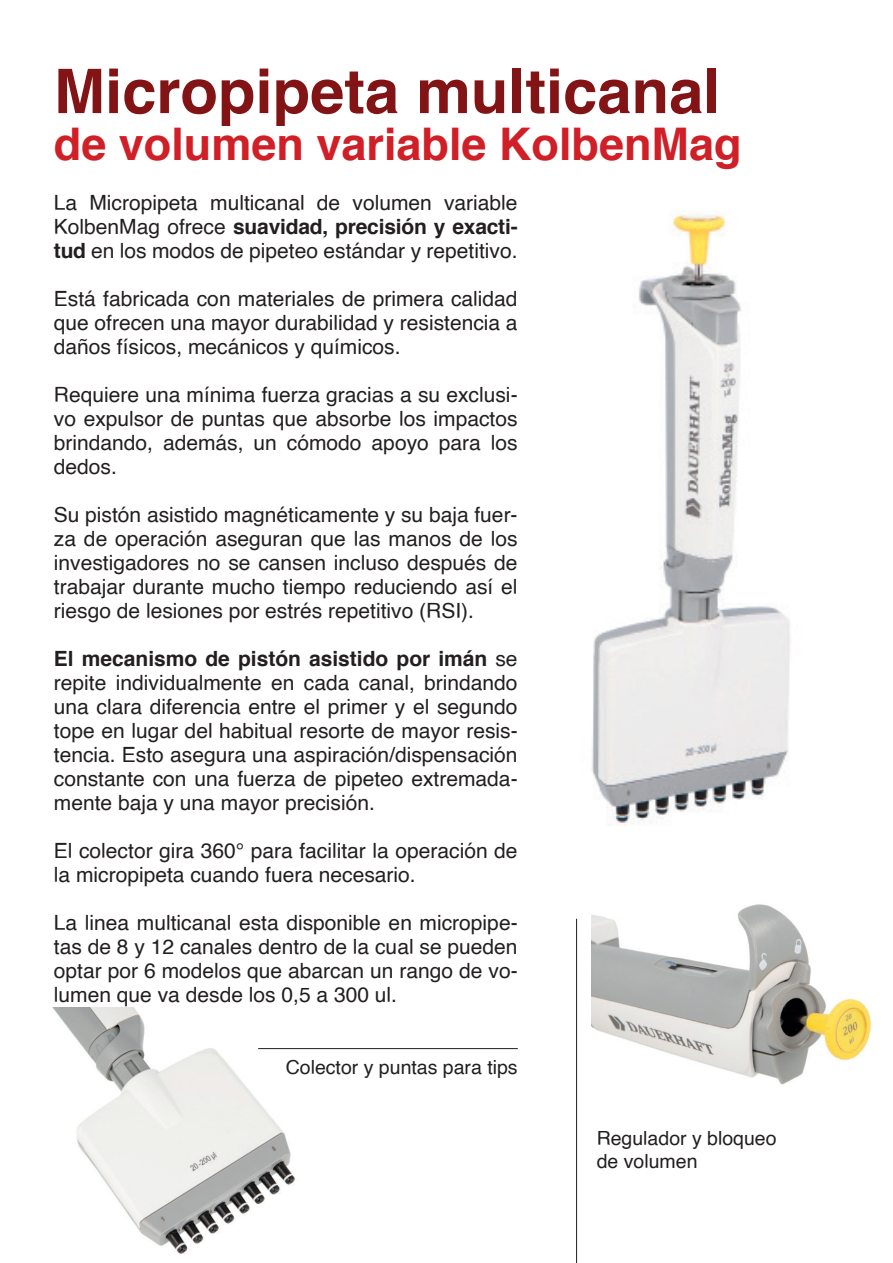
<style>
.page{position:relative;width:893px;height:1263px;background:#fff}
.page>*{position:absolute;margin:0;border:0;box-sizing:border-box;transform-origin:0 0}
.t1{font:700 61.5px "Helvetica";color:#831416}
.t2{font:700 45px "Helvetica";color:#d01f26}
.t3{font:21px/24px "Helvetica";color:#231f20;text-align:justify}
.t4{font:19.5px/23.4px "Helvetica";color:#231f20}
.s1{font-weight:700}
</style>
<div class="page">
<img style="left:591px;top:212px;width:199px;height:612px">
<img style="left:53px;top:1008px;width:276px;height:246px">
<img style="left:591px;top:904px;width:280px;height:181px">
<hr style="left:258px;top:1048px;width:260px;height:1px;background:#231f20">
<hr style="left:576px;top:919px;width:1px;height:344px;background:#231f20">
<h1 class="t1" style="left:54px;top:42px;width:668px">Micropipeta multicanal</h1>
<h2 class="t2" style="left:54px;top:107px;width:689px">de volumen variable KolbenMag</h2>
<p class="t3" style="left:54px;top:191px;width:465px">La Micropipeta multicanal de volumen variable KolbenMag ofrece <span class="s1">suavidad, precisión y exacti&shy;tud</span> en los modos de pipeteo estándar y repetitivo.</p>
<p class="t3" style="left:54px;top:287px;width:465px">Está fabricada con materiales de primera calidad que ofrecen una mayor durabilidad y resistencia a daños físicos, mecánicos y químicos.</p>
<p class="t3" style="left:54px;top:383px;width:465px">Requiere una mínima fuerza gracias a su exclusi&shy;vo expulsor de puntas que absorbe los impactos brindando, además, un cómodo apoyo para los dedos.</p>
<p class="t3" style="left:54px;top:503px;width:465px">Su pistón asistido magnéticamente y su baja fuer&shy;za de operación aseguran que las manos de los investigadores no se cansen incluso después de trabajar durante mucho tiempo reduciendo así el riesgo de lesiones por estrés repetitivo (RSI).</p>
<p class="t3" style="left:54px;top:647px;width:465px"><span class="s1">El mecanismo de pistón asistido por imán</span> se repite individualmente en cada canal, brindando una clara diferencia entre el primer y el segundo tope en lugar del habitual resorte de mayor resis&shy;tencia. Esto asegura una aspiración/dispensación constante con una fuerza de pipeteo extremada&shy;mente baja y una mayor precisión.</p>
<p class="t3" style="left:54px;top:839px;width:465px">El colector gira 360° para facilitar la operación de la micropipeta cuando fuera necesario.</p>
<p class="t3" style="left:54px;top:911px;width:465px">La linea multicanal esta disponible en micropipe&shy;tas de 8 y 12 canales dentro de la cual se pueden optar por 6 modelos que abarcan un rango de vo&shy;lumen que va desde los 0,5 a 300 ul.</p>
<p class="t4" style="left:286px;top:1056px;width:233px">Colector y puntas para tips</p>
<p class="t4" style="left:597px;top:1127px;width:181px">Regulador y bloqueo de volumen</p>
</div>
